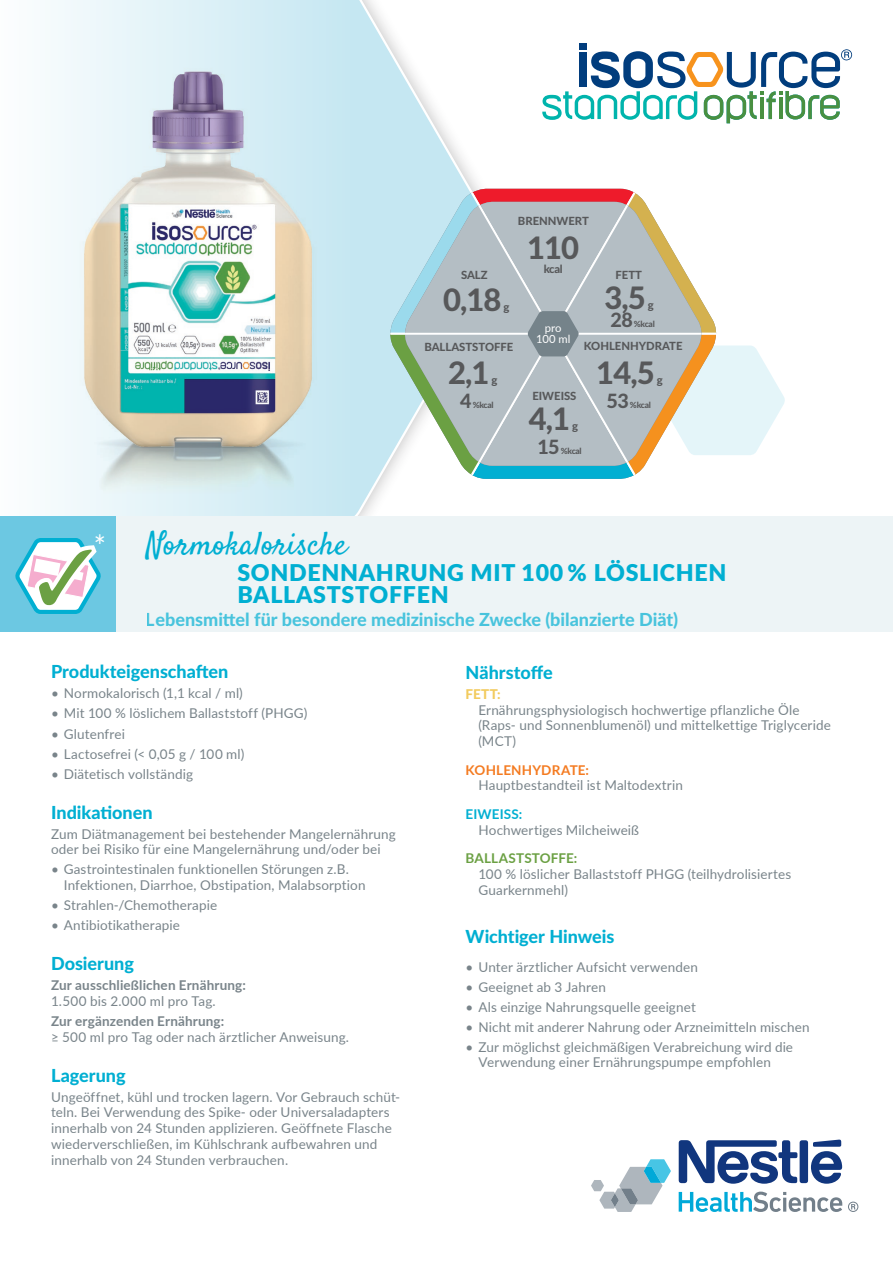
<style>
.page{position:relative;width:893px;height:1263px;background:#fff}
.page>*{position:absolute;margin:0;border:0;box-sizing:border-box;transform-origin:0 0}
.t1{font:32.55px "Satisfy";color:#01afd2}
.t2{font:800 30.9px "Lato";letter-spacing:-.03em;color:#57585a}
.t3{font:29.7px "Lato";color:#fff}
.t4{font:900 23.1px "Lato";letter-spacing:.03em;color:#01afd2}
.t5{font:800 19.65px "Lato";color:#57585a}
.t6{font:800 18px "Lato";color:#01afd2}
.t7{font:13.5px/15.8px "Lato";letter-spacing:.01em;color:#79848a}
.t8{font:700 13.5px "Lato";letter-spacing:.01em;color:#79848a}
.t9{font:700 13.5px "Lato";letter-spacing:.01em;color:#f47b21}
.t10{font:700 13.5px "Lato";letter-spacing:.01em;color:#6ba043}
.t11{font:700 13.5px "Lato";letter-spacing:.01em;color:#01afd2}
.t12{font:800 13.5px "Lato";color:#f2cb5e}
.t13{font:800 11.25px "Lato";color:#57585a}
.t14{font:11.25px/11.2px "Lato";color:#fff;text-align:center}
.t15{font:800 8.4px "Lato";letter-spacing:-.03em;color:#57585a}
.s1{color:#6ba043}
</style>
<div class="page">
<svg style="left:354px;top:0;width:154px;height:516px"></svg>
<div style="left:51px;top:516px;width:842px;height:115px;background:#edf4f6"></div>
<div style="left:0;top:516px;width:116px;height:115px;background:#6cc8e2"></div>
<svg style="left:591px;top:1159px;width:80px;height:53px"></svg>
<svg style="left:679px;top:1191px;width:163px;height:21px"></svg>
<svg style="left:679px;top:1139px;width:163px;height:45px"></svg>
<svg style="left:848px;top:1201px;width:10px;height:11px"></svg>
<div style="left:0;top:0;width:354px;height:516px;background:linear-gradient(to right,#fdfefe,#c5e7f2)"></div>
<svg style="left:15px;top:538px;width:86px;height:76px"></svg>
<svg style="left:386px;top:189px;width:399px;height:290px"></svg>
<div style="left:579px;top:43px;width:8px;height:6px;background:#013d7d"></div>
<svg style="left:542px;top:49px;width:311px;height:74px"></svg>
<img style="left:51px;top:473px;width:291px;height:43px">
<img style="left:51px;top:51px;width:291px;height:422px">
<p class="t13" style="left:518px;top:212px;width:72px">BRENNWERT</p>
<h2 class="t2" style="left:527px;top:225px;width:54px">110</h2>
<p class="t13" style="left:544px;top:261px;width:20px">kcal</p>
<p class="t13" style="left:461px;top:267px;width:28px">SALZ</p>
<h2 class="t2" style="left:443px;top:276px;width:60px">0,18</h2>
<p class="t13" style="left:615px;top:267px;width:28px">FETT</p>
<h2 class="t2" style="left:604px;top:274px;width:43px">3,5</h2>
<p class="t13" style="left:648px;top:296px;width:7px">g</p>
<p class="t13" style="left:503px;top:298px;width:7px">g</p>
<h3 class="t5" style="left:611px;top:305px;width:24px">28</h3>
<p class="t15" style="left:634px;top:318px;width:22px">%kcal</p>
<p class="t14" style="left:536px;top:321px;width:36px">pro<br>100 ml</p>
<p class="t13" style="left:424px;top:339px;width:91px">BALLASTSTOFFE</p>
<p class="t13" style="left:584px;top:338px;width:100px">KOHLENHYDRATE</p>
<h2 class="t2" style="left:448px;top:350px;width:43px">2,1</h2>
<p class="t13" style="left:492px;top:372px;width:7px">g</p>
<h2 class="t2" style="left:596px;top:350px;width:60px">14,5</h2>
<p class="t13" style="left:657px;top:372px;width:7px">g</p>
<h3 class="t5" style="left:460px;top:387px;width:13px">4</h3>
<p class="t15" style="left:473px;top:399px;width:22px">%kcal</p>
<p class="t13" style="left:532px;top:387px;width:46px">EIWEISS</p>
<h2 class="t2" style="left:529px;top:395px;width:43px">4,1</h2>
<p class="t13" style="left:572px;top:417px;width:7px">g</p>
<h3 class="t5" style="left:607px;top:387px;width:24px">53</h3>
<p class="t15" style="left:630px;top:399px;width:22px">%kcal</p>
<h3 class="t5" style="left:537px;top:432px;width:24px">15</h3>
<p class="t15" style="left:561px;top:444px;width:22px">%kcal</p>
<h1 class="t1" style="left:146px;top:524px;width:202px">Normokalorische</h1>
<h3 class="t4" style="left:237px;top:555px;width:491px">SONDENNAHRUNG MIT 100 % LÖSLICHEN</h3>
<h3 class="t3" style="left:94px;top:525px;width:14px">*</h3>
<h3 class="t4" style="left:36px;top:578px;width:414px"><span class="s1">✓</span> BALLASTSTOFFEN</h3>
<h3 class="t6" style="left:146px;top:606px;width:534px">Lebensmittel für besondere medizinische Zwecke (bilanzierte Diät)</h3>
<h3 class="t6" style="left:466px;top:659px;width:89px">Nährstoffe</h3>
<p class="t12" style="left:466px;top:684px;width:36px">FETT:</p>
<p class="t7" style="left:478px;top:701px;width:354px">Ernährungsphysiologisch hochwertige pflanzliche Öle (Raps- und Sonnenblumenöl) und mittelkettige Triglyceride (MCT)</p>
<p class="t9" style="left:466px;top:760px;width:125px">KOHLENHYDRATE:</p>
<p class="t7" style="left:478px;top:777px;width:206px">Hauptbestandteil ist Maltodextrin</p>
<p class="t11" style="left:466px;top:804px;width:58px">EIWEISS:</p>
<p class="t7" style="left:478px;top:821px;width:162px">Hochwertiges Milcheiweiß</p>
<p class="t10" style="left:466px;top:848px;width:113px">BALLASTSTOFFE:</p>
<p class="t7" style="left:478px;top:865px;width:314px">100 % löslicher Ballaststoff PHGG (teilhydrolisiertes<br>Guarkernmehl)</p>
<h3 class="t6" style="left:466px;top:923px;width:150px">Wichtiger Hinweis</h3>
<p class="t7" style="left:466px;top:958px;width:234px">• Unter ärztlicher Aufsicht verwenden</p>
<p class="t7" style="left:466px;top:978px;width:142px">• Geeignet ab 3 Jahren</p>
<p class="t7" style="left:466px;top:998px;width:232px">• Als einzige Nahrungsquelle geeignet</p>
<p class="t7" style="left:466px;top:1018px;width:345px">• Nicht mit anderer Nahrung oder Arzneimitteln mischen</p>
<p class="t7" style="left:478px;top:1038px;width:316px;text-indent:-13px">• Zur möglichst gleichmäßigen Verabreichung wird die<br>Verwendung einer Ernährungspumpe empfohlen</p>
<h3 class="t6" style="left:51px;top:658px;width:179px">Produkteigenschaften</h3>
<p class="t7" style="left:51px;top:685px;width:193px">• Normokalorisch (1,1 kcal / ml)</p>
<p class="t7" style="left:51px;top:705px;width:258px">• Mit 100 % löslichem Ballaststoff (PHGG)</p>
<p class="t7" style="left:51px;top:725px;width:75px">• Glutenfrei</p>
<p class="t7" style="left:51px;top:745px;width:195px">• Lactosefrei (&lt; 0,05 g / 100 ml)</p>
<p class="t7" style="left:51px;top:765px;width:144px">• Diätetisch vollständig</p>
<h3 class="t6" style="left:51px;top:798px;width:103px">Indikationen</h3>
<p class="t7" style="left:51px;top:825px;width:346px">Zum Diätmanagement bei bestehender Mangelernährung oder bei Risiko für eine Mangelernährung und/oder bei</p>
<p class="t7" style="left:64px;top:861px;width:303px;text-indent:-13px">• Gastrointestinalen funktionellen Störungen z.B.<br>Infektionen, Diarrhoe, Obstipation, Malabsorption</p>
<p class="t7" style="left:51px;top:897px;width:168px">• Strahlen-/Chemotherapie</p>
<p class="t7" style="left:51px;top:917px;width:130px">• Antibiotikatherapie</p>
<h3 class="t6" style="left:51px;top:950px;width:84px">Dosierung</h3>
<p class="t8" style="left:51px;top:975px;width:196px">Zur ausschließlichen Ernährung:</p>
<p class="t7" style="left:51px;top:992px;width:166px">1.500 bis 2.000 ml pro Tag.</p>
<p class="t8" style="left:51px;top:1011px;width:175px">Zur ergänzenden Ernährung:</p>
<p class="t7" style="left:51px;top:1028px;width:299px">≥ 500 ml pro Tag oder nach ärztlicher Anweisung.</p>
<h3 class="t6" style="left:51px;top:1062px;width:76px">Lagerung</h3>
<p class="t7" style="left:51px;top:1088px;width:351px">Ungeöffnet, kühl und trocken lagern. Vor Gebrauch schüt&shy;teln. Bei Verwendung des Spike- oder Universaladapters innerhalb von 24 Stunden applizieren. Geöffnete Flasche wiederverschließen, im Kühlschrank aufbewahren und innerhalb von 24 Stunden verbrauchen.</p>
</div>
